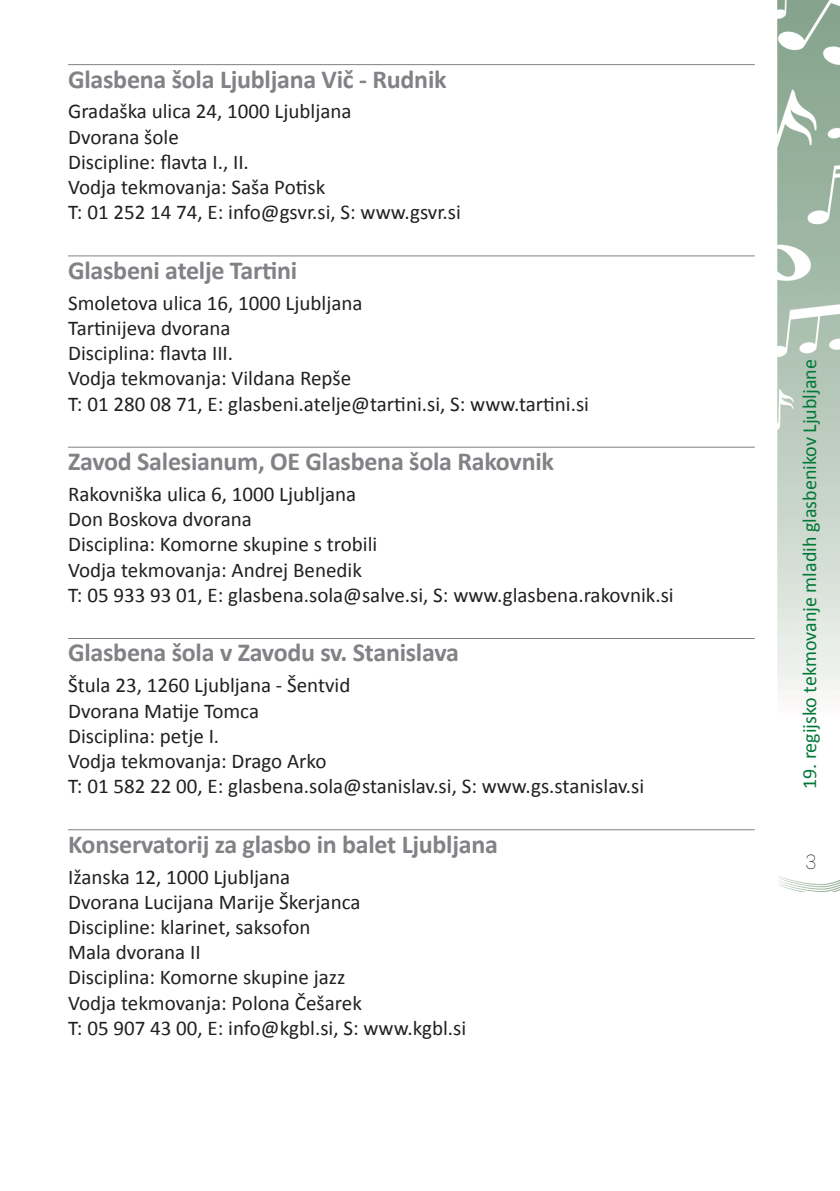
<style>
.page{position:relative;width:840px;height:1191px;background:#fff}
.page>*{position:absolute;margin:0;border:0;box-sizing:border-box;transform-origin:0 0}
.t1{font:700 26px "Calibri";letter-spacing:-.01em;color:#808285}
.t2{font:21px/25.2px "Calibri";color:#231f20}
.t3{font:20px "Calibri";color:#007836}
.t4{font:100 20px "Roboto";color:#231f20}
</style>
<div class="page">
<img style="left:777px;top:0;width:62px;height:891px">
<hr style="left:68px;top:64px;width:686px;height:1px;background:#808285">
<hr style="left:68px;top:255px;width:686px;height:1px;background:#808285">
<hr style="left:68px;top:447px;width:686px;height:1px;background:#808285">
<hr style="left:68px;top:638px;width:686px;height:1px;background:#808285">
<hr style="left:68px;top:829px;width:686px;height:1px;background:#808285">
<p class="t1" style="left:68px;top:62px;width:380px">Glasbena šola Ljubljana Vič - Rudnik</p>
<p class="t2" style="left:68px;top:99px;width:394px">Gradaška ulica 24, 1000 Ljubljana<br>Dvorana šole<br>Discipline: flavta I., II.<br>Vodja tekmovanja: Saša Potisk<br>T: 01 252 14 74, E: info@gsvr.si, S: www.gsvr.si</p>
<p class="t1" style="left:68px;top:254px;width:230px">Glasbeni atelje Tartini</p>
<p class="t2" style="left:68px;top:290px;width:522px">Smoletova ulica 16, 1000 Ljubljana<br>Tartinijeva dvorana<br>Disciplina: flavta III.<br>Vodja tekmovanja: Vildana Repše<br>T: 01 280 08 71, E: glasbeni.atelje@tartini.si, S: www.tartini.si</p>
<p class="t1" style="left:68px;top:445px;width:487px">Zavod Salesianum, OE Glasbena šola Rakovnik</p>
<p class="t2" style="left:68px;top:481px;width:607px">Rakovniška ulica 6, 1000 Ljubljana<br>Don Boskova dvorana<br>Disciplina: Komorne skupine s trobili<br>Vodja tekmovanja: Andrej Benedik<br>T: 05 933 93 01, E: glasbena.sola@salve.si, S: www.glasbena.rakovnik.si</p>
<p class="t1" style="left:68px;top:636px;width:392px">Glasbena šola v Zavodu sv. Stanislava</p>
<p class="t2" style="left:68px;top:673px;width:577px">Štula 23, 1260 Ljubljana - Šentvid<br>Dvorana Matije Tomca<br>Disciplina: petje I.<br>Vodja tekmovanja: Drago Arko<br>T: 01 582 22 00, E: glasbena.sola@stanislav.si, S: www.gs.stanislav.si</p>
<p class="t1" style="left:68px;top:827px;width:431px">Konservatorij za glasbo in balet Ljubljana</p>
<p class="t2" style="left:68px;top:864px;width:399px">Ižanska 12, 1000 Ljubljana<br>Dvorana Lucijana Marije Škerjanca<br>Discipline: klarinet, saksofon<br>Mala dvorana II<br>Disciplina: Komorne skupine jazz<br>Vodja tekmovanja: Polona Češarek<br>T: 05 907 43 00, E: info@kgbl.si, S: www.kgbl.si</p>
<p class="t3" style="left:796px;top:789px;width:431px;rotate:-90deg">19. regijsko tekmovanje mladih glasbenikov Ljubljane</p>
<p class="t4" style="left:804px;top:847px;width:12px">3</p>
</div>
